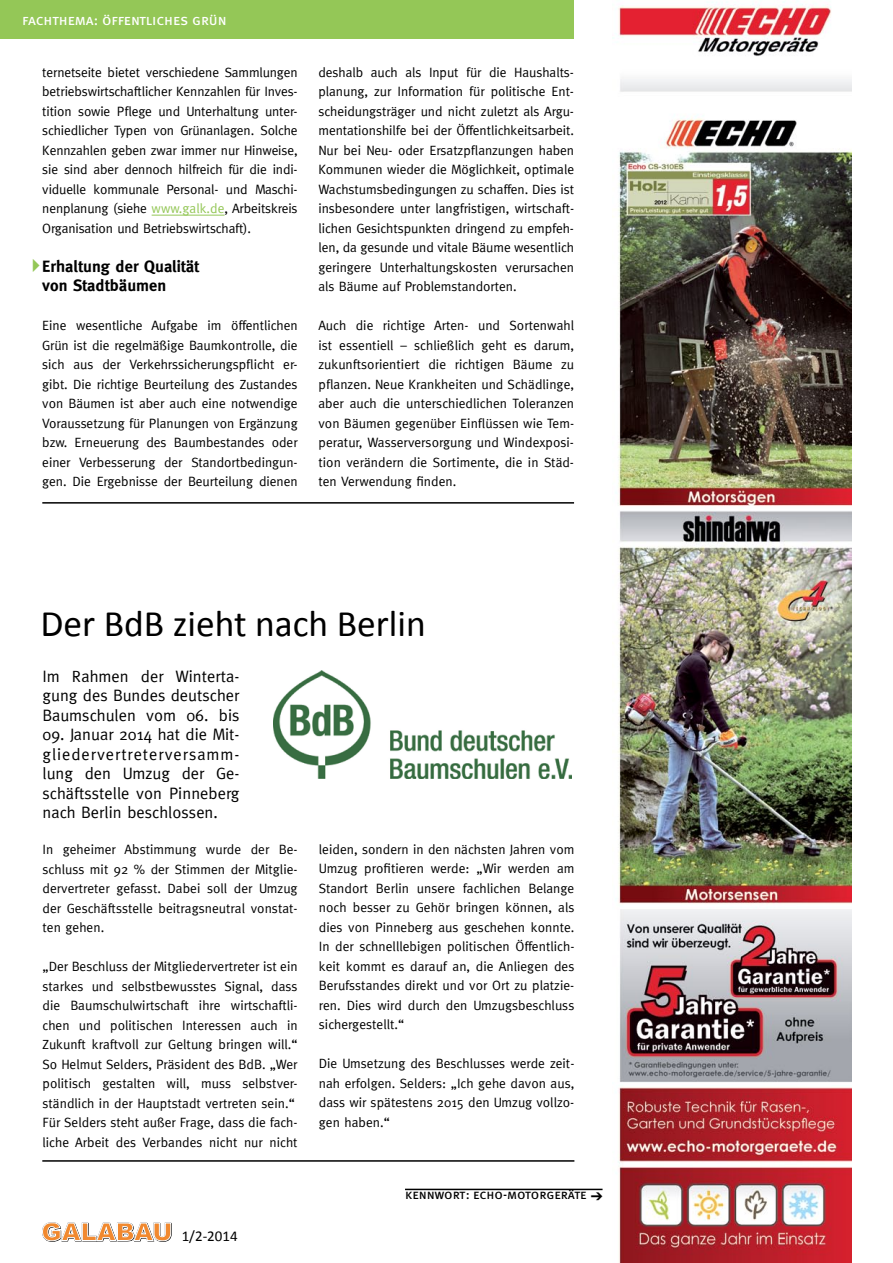
<style>
.page{position:relative;width:893px;height:1263px;background:#fff}
.page>*{position:absolute;margin:0;border:0;box-sizing:border-box;transform-origin:0 0}
.t1{font:37.5px "Calibri";color:#000}
.t2{font:16.5px/19.5px "Meta";letter-spacing:.005em;color:#000;text-align:justify}
.t3{font:700 16.5px/19.5px "Meta";letter-spacing:.005em;color:#000}
.t4{font:15px "Meta Book Caps";letter-spacing:-.005em;color:#fff}
.t5{font:15px "Calibri";color:#000}
.t6{font:13.5px/19.5px "Meta";letter-spacing:.005em;color:#000;text-align:justify}
.t7{font:13.5px "Meta Book Caps";letter-spacing:-.005em;color:#000}
.s1{color:#94c757}
</style>
<div class="page">
<svg style="left:42px;top:1222px;width:130px;height:19px"></svg>
<div style="left:0;top:0;width:893px;height:38px;background:#94c757"></div>
<hr style="left:152px;top:215px;width:73px;height:1px;background:#94c757">
<div style="left:574px;top:0;width:319px;height:1263px;background:#fff"></div>
<img style="left:612px;top:2px;width:240px;height:1261px">
<hr style="left:405px;top:1189px;width:198px;height:1px;background:#000">
<hr style="left:42px;top:502px;width:532px;height:2px;background:#000">
<img style="left:274px;top:671px;width:297px;height:107px">
<hr style="left:42px;top:1160px;width:532px;height:2px;background:#000">
<p class="t4" style="left:22px;top:11px;width:206px">fachthema: öffentliches grün</p>
<p class="t6" style="left:42px;top:62px;width:257px">ternetseite bietet verschiedene Sammlungen betriebswirtschaftlicher Kennzahlen für Inves&shy;tition sowie Pflege und Unterhaltung unter&shy;schiedlicher Typen von Grünanlagen. Solche Kennzahlen geben zwar immer nur Hinweise, sie sind aber dennoch hilfreich für die indi&shy;viduelle kommunale Personal- und Maschi&shy;nenplanung (siehe <span class="s1">www.galk.de</span>, Arbeitskreis Organisation und Betriebswirtschaft).</p>
<p class="t3" style="left:42px;top:256px;width:159px">Erhaltung der Qualität von Stadtbäumen</p>
<p class="t6" style="left:42px;top:316px;width:257px">Eine wesentliche Aufgabe im öffentlichen Grün ist die regelmäßige Baumkontrolle, die sich aus der Verkehrssicherungspflicht er&shy;gibt. Die richtige Beurteilung des Zustandes von Bäumen ist aber auch eine notwendige Voraussetzung für Planungen von Ergänzung bzw. Erneuerung des Baumbestandes oder einer Verbesserung der Standortbedingun&shy;gen. Die Ergebnisse der Beurteilung dienen</p>
<p class="t6" style="left:318px;top:62px;width:257px">deshalb auch als Input für die Haushalts&shy;planung, zur Information für politische Ent&shy;scheidungsträger und nicht zuletzt als Argu&shy;mentationshilfe bei der Öffentlichkeitsarbeit.<br>Nur bei Neu- oder Ersatzpflanzungen haben Kommunen wieder die Möglichkeit, optimale Wachstumsbedingungen zu schaffen. Dies ist insbesondere unter langfristigen, wirtschaft&shy;lichen Gesichtspunkten dringend zu empfeh&shy;len, da gesunde und vitale Bäume wesentlich geringere Unterhaltungskosten verursachen als Bäume auf Problemstandorten.</p>
<p class="t6" style="left:318px;top:316px;width:257px">Auch die richtige Arten- und Sortenwahl ist essentiell – schließlich geht es darum, zukunftsorientiert die richtigen Bäume zu pflanzen. Neue Krankheiten und Schädlinge, aber auch die unterschiedlichen Toleranzen von Bäumen gegenüber Einflüssen wie Tem&shy;peratur, Wasserversorgung und Windexposi&shy;tion verändern die Sortimente, die in Städ&shy;ten Verwendung finden.</p>
<h1 class="t1" style="left:40px;top:600px;width:387px">Der BdB zieht nach Berlin</h1>
<p class="t2" style="left:43px;top:666px;width:198px">Im Rahmen der Winterta&shy;gung des Bundes deutscher Baumschulen vom 06. bis</p>
<p class="t2" style="left:43px;top:725px;width:199px">09. Januar 2014 hat die Mit&shy;gliedervertreterversamm&shy;lung den Umzug der Ge&shy;schäftsstelle von Pinneberg nach Berlin beschlossen.</p>
<p class="t6" style="left:43px;top:840px;width:257px">In geheimer Abstimmung wurde der Be&shy;schluss mit 92 % der Stimmen der Mitglie&shy;dervertreter gefasst. Dabei soll der Umzug der Geschäftsstelle beitragsneutral vonstat&shy;ten gehen.</p>
<p class="t6" style="left:43px;top:957px;width:257px;text-align:left">„Der Beschluss der Mitgliedervertreter ist ein starkes und selbstbewusstes Signal, dass die Baumschulwirtschaft ihre wirtschaftli&shy;chen und politischen Interessen auch in Zukunft kraftvoll zur Geltung bringen will.“ So Helmut Selders, Präsident des BdB. „Wer politisch gestalten will, muss selbstver&shy;ständlich in der Hauptstadt vertreten sein.“ Für Selders steht außer Frage, dass die fach&shy;liche Arbeit des Verbandes nicht nur nicht</p>
<p class="t6" style="left:319px;top:839px;width:257px">leiden, sondern in den nächsten Jahren vom Umzug profitieren werde: „Wir werden am Standort Berlin unsere fachlichen Belange noch besser zu Gehör bringen können, als dies von Pinneberg aus geschehen konnte.<br>In der schnelllebigen politischen Öffentlich&shy;keit kommt es darauf an, die Anliegen des Berufsstandes direkt und vor Ort zu platzie&shy;ren. Dies wird durch den Umzugsbeschluss sichergestellt.“</p>
<p class="t6" style="left:319px;top:1054px;width:257px">Die Umsetzung des Beschlusses werde zeit&shy;nah erfolgen. Selders: „Ich gehe davon aus, dass wir spätestens 2015 den Umzug vollzo&shy;gen haben.“</p>
<p class="t5" style="left:182px;top:1227px;width:58px">1/2-2014</p>
<p class="t7" style="left:405px;top:1186px;width:183px">kennwort: echo-motorgeräte</p>
</div>
